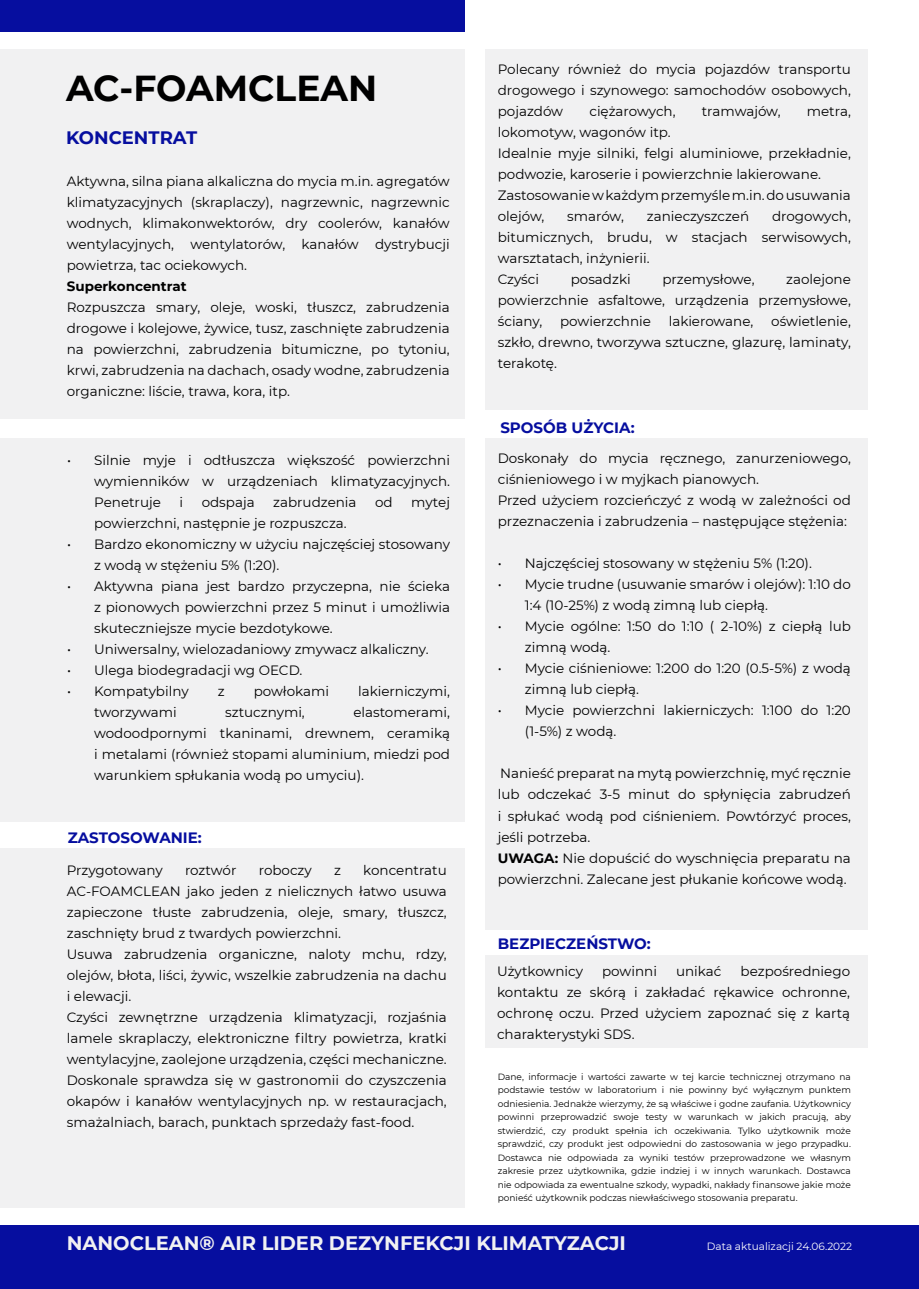
<style>
.page{position:relative;width:919px;height:1289px;background:#fff}
.page>*{position:absolute;margin:0;border:0;box-sizing:border-box;transform-origin:0 0}
.t1{font:700 36px "Montserrat";color:#000}
.t2{font:700 19.5px "Montserrat";color:#f1f1f2}
.t3{font:700 18px "Montserrat";color:#060e9f}
.t4{font:700 15px "Montserrat";color:#060e9f}
.t5{font:13.5px/21px "Montserrat";color:#000}
.t6{font:700 13.5px "Montserrat";color:#000}
.t7{font:10.5px "Montserrat";color:#fff}
.t8{font:9px/13.5px "Montserrat";color:#000;text-align:justify}
.s1{font-weight:700}
</style>
<div class="page">
<div style="left:485px;top:955px;width:382px;height:92px;background:#f1f1f2"></div>
<div style="left:0;top:49px;width:465px;height:369px;background:#f1f1f2"></div>
<div style="left:0;top:0;width:465px;height:32px;background:#060e9f"></div>
<div style="left:0;top:1225px;width:918px;height:63px;background:#060e9f"></div>
<div style="left:0;top:439px;width:465px;height:383px;background:#f1f1f2"></div>
<div style="left:485px;top:49px;width:382px;height:360px;background:#f1f1f2"></div>
<div style="left:485px;top:439px;width:382px;height:491px;background:#f1f1f2"></div>
<div style="left:0;top:848px;width:465px;height:360px;background:#f1f1f2"></div>
<h1 class="t1" style="left:66px;top:62px;width:312px">AC-FOAMCLEAN</h1>
<h3 class="t3" style="left:66px;top:125px;width:133px">KONCENTRAT</h3>
<p class="t5" style="left:67px;top:170px;width:384px;text-align:justify">Aktywna, silna piana alkaliczna do mycia m.in. agregatów klimatyzacyjnych (skraplaczy), nagrzewnic, nagrzewnic wodnych, klimakonwektorów, dry coolerów, kanałów wentylacyjnych, wentylatorów, kanałów dystrybucji powietrza, tac ociekowych.</p>
<p class="t6" style="left:67px;top:277px;width:121px">Superkoncentrat</p>
<p class="t5" style="left:67px;top:296px;width:384px;text-align:justify">Rozpuszcza smary, oleje, woski, tłuszcz, zabrudzenia drogowe i kolejowe, żywice, tusz, zaschnięte zabrudzenia na powierzchni, zabrudzenia bitumiczne, po tytoniu, krwi, zabrudzenia na dachach, osady wodne, zabrudzenia organiczne: liście, trawa, kora, itp.</p>
<p class="t5" style="left:94px;top:449px;width:357px;text-align:justify;text-indent:-27px">• Silnie myje i odtłuszcza większość powierzchni wymienników w urządzeniach klimatyzacyjnych.<br>Penetruje</p>
<p class="t5" style="left:179px;top:491px;width:5px">i</p>
<p class="t5" style="left:202px;top:491px;width:54px">odspaja</p>
<p class="t5" style="left:273px;top:491px;width:85px">zabrudzenia</p>
<p class="t5" style="left:375px;top:491px;width:19px">od</p>
<p class="t5" style="left:411px;top:491px;width:40px">mytej</p>
<p class="t5" style="left:94px;top:512px;width:254px">powierzchni, następnie je rozpuszcza.</p>
<p class="t5" style="left:94px;top:533px;width:357px;text-indent:-27px">• Bardzo ekonomiczny w użyciu najczęściej stosowany z wodą w stężeniu 5% (1:20).</p>
<p class="t5" style="left:94px;top:575px;width:357px;text-align:justify;text-indent:-27px">• Aktywna piana jest bardzo przyczepna, nie ścieka z pionowych powierzchni przez 5 minut i umożliwia skuteczniejsze mycie bezdotykowe.</p>
<p class="t5" style="left:67px;top:638px;width:363px">• Uniwersalny, wielozadaniowy zmywacz alkaliczny.</p>
<p class="t5" style="left:67px;top:659px;width:237px">• Ulega biodegradacji wg OECD.</p>
<p class="t5" style="left:67px;top:680px;width:123px">• Kompatybilny</p>
<p class="t5" style="left:218px;top:680px;width:8px">z</p>
<p class="t5" style="left:254px;top:680px;width:77px">powłokami</p>
<p class="t5" style="left:358px;top:680px;width:93px">lakierniczymi,</p>
<p class="t5" style="left:94px;top:701px;width:84px">tworzywami</p>
<p class="t5" style="left:225px;top:701px;width:81px">sztucznymi,</p>
<p class="t5" style="left:94px;top:701px;width:357px;text-align:justify;text-indent:259px">elastomerami, wodoodpornymi tkaninami, drewnem, ceramiką i metalami (również stopami aluminium, miedzi pod warunkiem spłukania wodą po umyciu).</p>
<p class="t4" style="left:68px;top:826px;width:135px">ZASTOSOWANIE:</p>
<p class="t5" style="left:67px;top:858px;width:381px;text-indent:296px">koncentratu AC-FOAMCLEAN jako jeden z nielicznych łatwo usuwa zapieczone tłuste zabrudzenia, oleje, smary, tłuszcz, zaschnięty brud z twardych powierzchni.<br>Usuwa zabrudzenia organiczne, naloty mchu, rdzy, olejów, błota, liści, żywic, wszelkie zabrudzenia na dachu i elewacji.<br>Czyści zewnętrzne urządzenia klimatyzacji, rozjaśnia lamele skraplaczy, elektroniczne filtry powietrza, kratki wentylacyjne, zaolejone urządzenia, części mechaniczne.<br>Doskonale sprawdza się w gastronomii do czyszczenia okapów i kanałów wentylacyjnych np. w restauracjach, smażalniach, barach, punktach sprzedaży fast-food.</p>
<p class="t5" style="left:67px;top:858px;width:97px">Przygotowany</p>
<p class="t5" style="left:185px;top:858px;width:53px">roztwór</p>
<p class="t5" style="left:259px;top:858px;width:54px">roboczy</p>
<p class="t5" style="left:334px;top:858px;width:8px">z</p>
<p class="t5" style="left:497px;top:58px;width:354px;text-align:justify">Polecany również do mycia pojazdów transportu drogowego i szynowego: samochodów osobowych, pojazdów</p>
<p class="t5" style="left:589px;top:100px;width:88px">ciężarowych,</p>
<p class="t5" style="left:701px;top:100px;width:80px">tramwajów,</p>
<p class="t5" style="left:806px;top:100px;width:46px">metra,</p>
<p class="t5" style="left:497px;top:121px;width:354px">lokomotyw, wagonów itp.<br>Idealnie myje silniki, felgi aluminiowe, przekładnie, podwozie, karoserie i powierzchnie lakierowane.<br>Zastosowanie w każdym przemyśle m.in. do usuwania olejów,</p>
<p class="t5" style="left:497px;top:205px;width:354px;text-indent:274px">drogowych, bitumicznych, brudu, w stacjach serwisowych, warsztatach, inżynierii.<br>Czyści</p>
<p class="t5" style="left:567px;top:205px;width:58px">smarów,</p>
<p class="t5" style="left:646px;top:205px;width:104px">zanieczyszczeń</p>
<p class="t5" style="left:497px;top:268px;width:354px;text-align:justify;text-indent:288px">zaolejone powierzchnie asfaltowe, urządzenia przemysłowe, ściany,</p>
<p class="t5" style="left:570px;top:268px;width:61px">posadzki</p>
<p class="t5" style="left:662px;top:268px;width:94px">przemysłowe,</p>
<p class="t5" style="left:497px;top:310px;width:354px;text-align:justify;text-indent:273px">oświetlenie, szkło, drewno, tworzywa sztuczne, glazurę, laminaty, terakotę.</p>
<p class="t5" style="left:560px;top:310px;width:92px">powierzchnie</p>
<p class="t5" style="left:668px;top:310px;width:86px">lakierowane,</p>
<p class="t4" style="left:500px;top:416px;width:136px">SPOSÓB UŻYCIA:</p>
<p class="t5" style="left:497px;top:447px;width:354px">Doskonały do mycia ręcznego, zanurzeniowego, ciśnieniowego i w myjkach pianowych.<br>Przed użyciem rozcieńczyć z wodą w zależności od przeznaczenia i zabrudzenia – następujące stężenia:</p>
<p class="t5" style="left:497px;top:552px;width:315px">• Najczęściej stosowany w stężeniu 5% (1:20).</p>
<p class="t5" style="left:524px;top:573px;width:327px;text-indent:-27px">• Mycie trudne (usuwanie smarów i olejów): 1:10 do<br>1:4 (10-25%) z wodą zimną lub ciepłą.</p>
<p class="t5" style="left:524px;top:615px;width:327px;text-indent:-27px">• Mycie ogólne: 1:50 do 1:10 ( 2-10%) z ciepłą lub zimną wodą.</p>
<p class="t5" style="left:524px;top:657px;width:327px;text-indent:-27px">• Mycie ciśnieniowe: 1:200 do 1:20 (0.5-5%) z wodą zimną lub ciepłą.</p>
<p class="t5" style="left:524px;top:699px;width:327px;text-indent:-27px">• Mycie powierzchni lakierniczych: 1:100 do 1:20 (1-5%) z wodą.</p>
<p class="t5" style="left:497px;top:762px;width:354px">Nanieść preparat na mytą powierzchnię, myć ręcznie lub odczekać 3-5 minut do spłynięcia zabrudzeń i spłukać wodą pod ciśnieniem. Powtórzyć proces, jeśli potrzeba.<br><span class="s1">UWAGA:</span> Nie dopuścić do wyschnięcia preparatu na powierzchni. Zalecane jest płukanie końcowe wodą.</p>
<p class="t4" style="left:497px;top:932px;width:154px">BEZPIECZEŃSTWO:</p>
<p class="t5" style="left:497px;top:960px;width:354px;text-align:justify;text-indent:243px">bezpośredniego kontaktu ze skórą i zakładać rękawice ochronne, ochronę oczu. Przed użyciem zapoznać się z kartą charakterystyki SDS.</p>
<p class="t8" style="left:497px;top:1069px;width:354px">Dane, informacje i wartości zawarte w tej karcie technicznej otrzymano na podstawie testów w laboratorium i nie powinny być wyłącznym punktem odniesienia. Jednakże wierzymy, że są właściwe i godne zaufania. Użytkownicy powinni przeprowadzić swoje testy w warunkach w jakich pracują, aby stwierdzić, czy produkt spełnia ich oczekiwania. Tylko użytkownik może sprawdzić, czy produkt jest odpowiedni do zastosowania w jego przypadku.<br>Dostawca nie odpowiada za wyniki testów przeprowadzone we własnym zakresie przez użytkownika, gdzie indziej i w innych warunkach. Dostawca nie odpowiada za ewentualne szkody, wypadki, nakłady finansowe jakie może ponieść użytkownik podczas niewłaściwego stosowania preparatu.</p>
<p class="t5" style="left:497px;top:960px;width:87px">Użytkownicy</p>
<p class="t5" style="left:602px;top:960px;width:56px">powinni</p>
<p class="t5" style="left:676px;top:960px;width:47px">unikać</p>
<h2 class="t2" style="left:67px;top:1228px;width:560px">NANOCLEAN® AIR LIDER DEZYNFEKCJI KLIMATYZACJI</h2>
<p class="t7" style="left:706px;top:1238px;width:147px">Data aktualizacji 24.06.2022</p>
</div>
